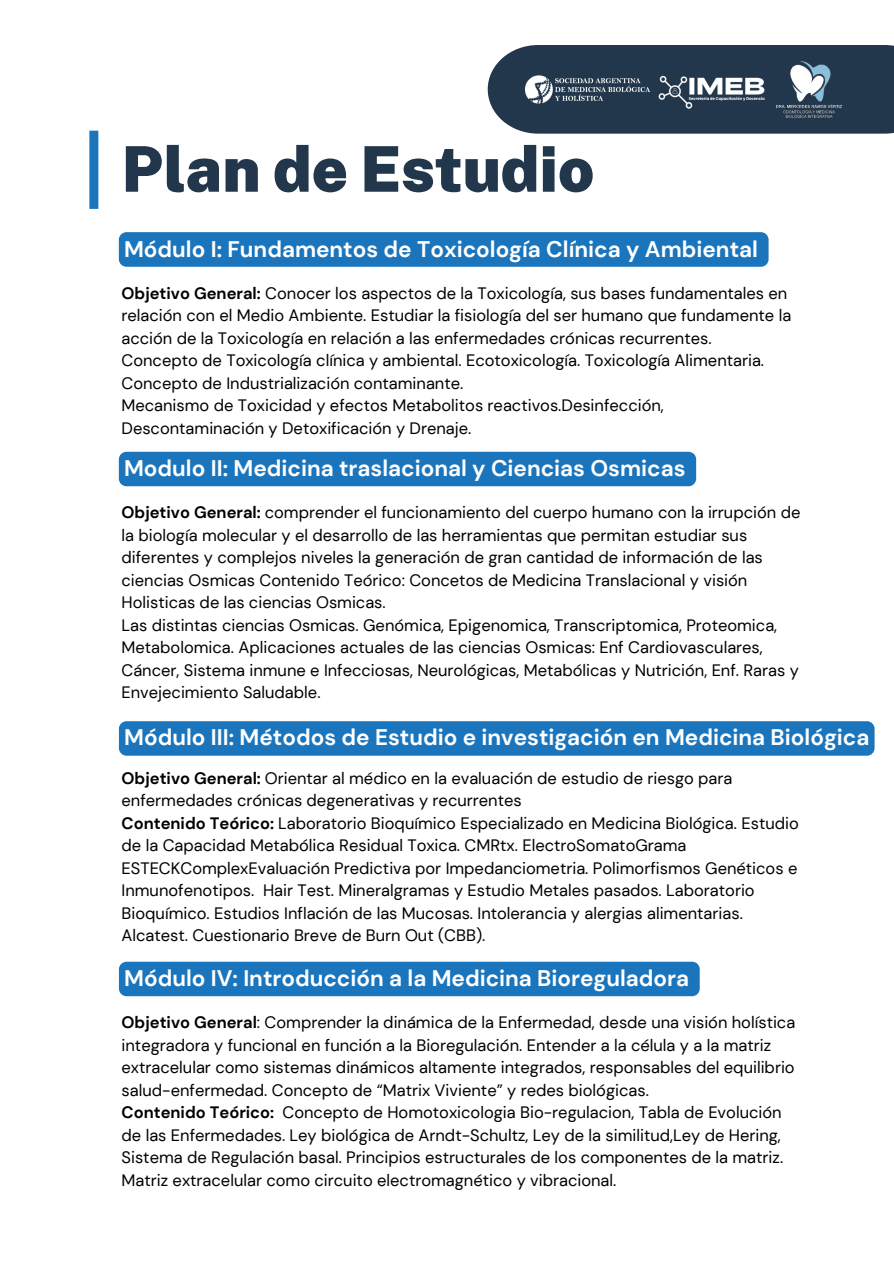
<style>
.page{position:relative;width:894px;height:1264px;background:#fff}
.page>*{position:absolute;margin:0;border:0;box-sizing:border-box;transform-origin:0 0}
.t1{font:900 63px "Public Sans";color:#23374c}
.t2{font:700 22.5px "DM Sans";color:#fff}
.t3{font:16.5px/22.5px "DM Sans";color:#000}
.s1{font-weight:700}
</style>
<div class="page">
<div style="left:89px;top:131px;width:9px;height:78px;background:#1b75bc"></div>
<div style="left:119px;top:232px;width:649px;height:35px;background:#1b75bc"></div>
<div style="left:119px;top:452px;width:577px;height:34px;background:#1b75bc;border-radius:8px"></div>
<div style="left:119px;top:721px;width:755px;height:34px;background:#1b75bc;border-radius:8px"></div>
<div style="left:119px;top:961px;width:580px;height:35px;background:#1b75bc;border-radius:8px"></div>
<svg style="left:487px;top:45px;width:406px;height:89px;background:#35485b"></svg>
<img style="left:510px;top:45px;width:154px;height:89px">
<img style="left:649px;top:54px;width:124px;height:70px">
<img style="left:776px;top:61px;width:65px;height:57px">
<p class="t1" style="left:121px;top:132px;width:474px">Plan de Estudio</p>
<h2 class="t2" style="left:124px;top:235px;width:635px">Módulo I: Fundamentos de Toxicología Clínica y Ambiental</h2>
<p class="t3" style="left:121px;top:282px;width:671px"><span class="s1">Objetivo General:</span> Conocer los aspectos de la Toxicología, sus bases fundamentales en relación con el Medio Ambiente. Estudiar la fisiología del ser humano que fundamente la acción de la Toxicología en relación a las enfermedades crónicas recurrentes.</p>
<p class="t3" style="left:121px;top:349px;width:644px">Concepto de Toxicología clínica y ambiental. Ecotoxicología. Toxicología Alimentaria.<br>Concepto de Industrialización contaminante.</p>
<h1 class="t3" style="left:121px;top:394px;width:543px">Mecanismo de Toxicidad y efectos Metabolitos reactivos.Desinfección,<br>Descontaminación y Detoxificación y Drenaje.</h1>
<p class="t2" style="left:124px;top:453px;width:563px">Modulo II: Medicina traslacional y Ciencias Osmicas</p>
<p class="t3" style="left:121px;top:501px;width:680px"><span class="s1">Objetivo General:</span> comprender el funcionamiento del cuerpo humano con la irrupción de la biología molecular y el desarrollo de las herramientas que permitan estudiar sus diferentes y complejos niveles la generación de gran cantidad de información de las ciencias Osmicas Contenido Teórico: Concetos de Medicina Translacional y visión Holisticas de las ciencias Osmicas.</p>
<p class="t3" style="left:121px;top:614px;width:678px">Las distintas ciencias Osmicas. Genómica, Epigenomica, Transcriptomica, Proteomica, Metabolomica. Aplicaciones actuales de las ciencias Osmicas: Enf Cardiovasculares, Cáncer, Sistema inmune e Infecciosas, Neurológicas, Metabólicas y Nutrición, Enf. Raras y Envejecimiento Saludable.</p>
<p class="t2" style="left:124px;top:723px;width:746px">Módulo III: Métodos de Estudio e investigación en Medicina Biológica</p>
<h2 class="t3" style="left:121px;top:766px;width:612px"><span class="s1">Objetivo General:</span> Orientar al médico en la evaluación de estudio de riesgo para enfermedades crónicas degenerativas y recurrentes</h2>
<p class="t3" style="left:121px;top:811px;width:678px"><span class="s1">Contenido Teórico:</span> Laboratorio Bioquímico Especializado en Medicina Biológica. Estudio de la Capacidad Metabólica Residual Toxica. CMRtx. ElectroSomatoGrama ESTECKComplexEvaluación Predictiva por Impedanciometria. Polimorfismos Genéticos e Inmunofenotipos. Hair Test. Mineralgramas y Estudio Metales pasados. Laboratorio Bioquímico. Estudios Inflación de las Mucosas. Intolerancia y alergias alimentarias.<br>Alcatest. Cuestionario Breve de Burn Out (CBB).</p>
<h2 class="t2" style="left:124px;top:963px;width:566px">Módulo IV: Introducción a la Medicina Bioreguladora</h2>
<h2 class="t3" style="left:121px;top:1011px;width:675px"><span class="s1">Objetivo General</span>: Comprender la dinámica de la Enfermedad, desde una visión holística integradora y funcional en función a la Bioregulación. Entender a la célula y a la matriz extracelular como sistemas dinámicos altamente integrados, responsables del equilibrio salud-enfermedad. Concepto de “Matrix Viviente” y redes biológicas.</h2>
<p class="t3" style="left:121px;top:1101px;width:661px"><span class="s1">Contenido Teórico:</span> Concepto de Homotoxicologia Bio-regulacion, Tabla de Evolución de las Enfermedades. Ley biológica de Arndt-Schultz, Ley de la similitud,Ley de Hering,</p>
<p class="t3" style="left:121px;top:1146px;width:663px">Sistema de Regulación basal. Principios estructurales de los componentes de la matriz.<br>Matriz extracelular como circuito electromagnético y vibracional.</p>
</div>
